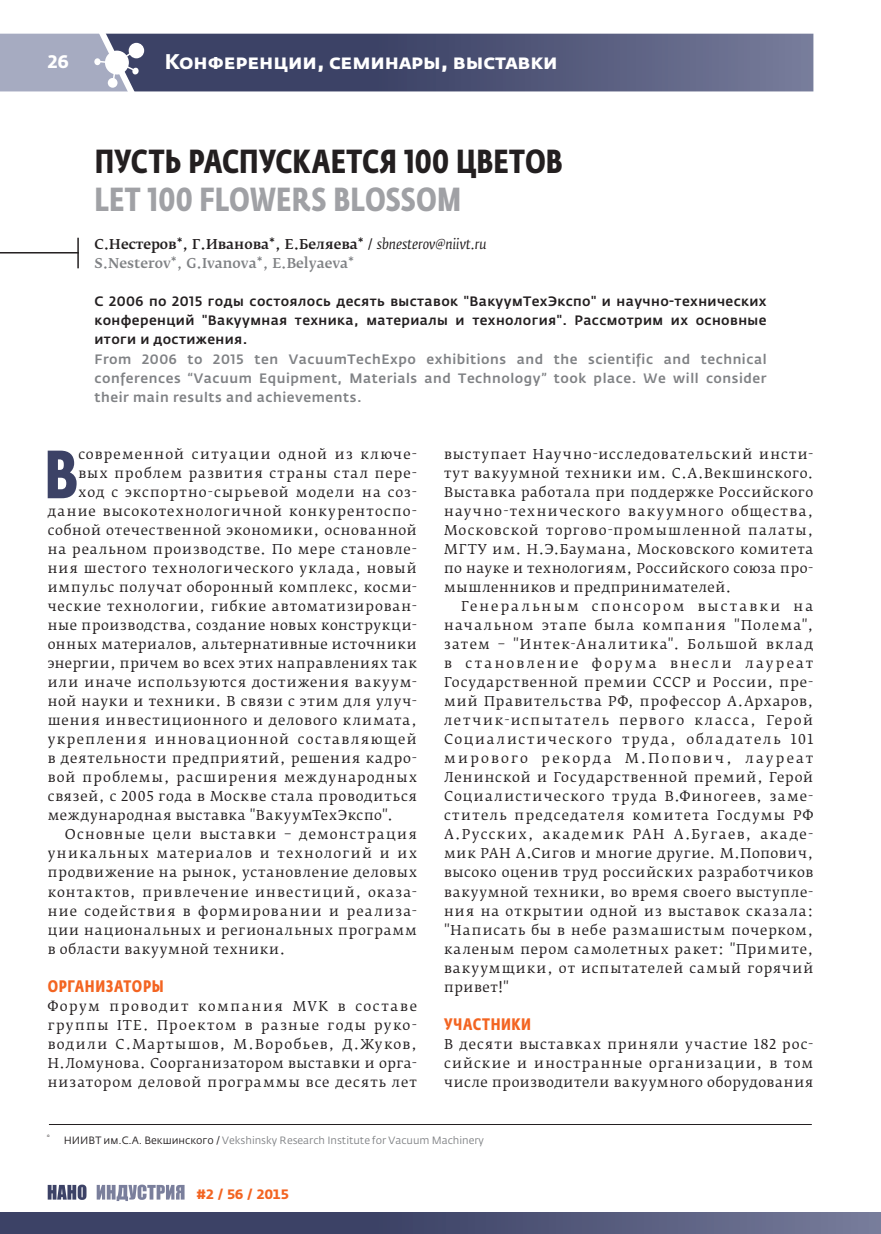
<style>
.page{position:relative;width:881px;height:1234px;background:#fff}
.page>*{position:absolute;margin:0;border:0;box-sizing:border-box;transform-origin:0 0}
.t1{font:700 67.35px "Fedra Sans Cond Pro";color:#3c4266}
.t2{font:700 33px "Fedra Sans Cond Pro";letter-spacing:.005em;color:#231f20}
.t3{font:700 33px "Fedra Sans Cond Pro";letter-spacing:.005em;color:#a0a1a5}
.t4{font:700 21px "Fedra Sans Alt Pro";color:#fff}
.t5{font:700 18px "Fedra Sans Alt Pro";color:#fff}
.t6{font:700 16.5px "Fedra Sans Cond Pro";letter-spacing:.04em;color:#f36421}
.t7{font:13.5px/19px "Fedra Serif B Pro";letter-spacing:.065em;color:#231f20;text-align:justify}
.t8{font:500 13.5px/19px "Fedra Sans Pro";letter-spacing:.04em;color:#808285;text-align:justify}
.t9{font:500 13.5px/19px "Fedra Sans Pro";letter-spacing:.03em;color:#231f20;text-align:justify}
.t10{font:13.5px "Fedra Serif B Pro";letter-spacing:.045em;color:#231f20}
.t11{font:13.5px "Fedra Serif B Pro";letter-spacing:.09em;color:#231f20}
.t12{font:500 13.5px/19px "Fedra Serif B Pro";color:#231f20}
.t13{font:13.5px "Fedra Serif B Pro";letter-spacing:.085em;color:#231f20}
.t14{font:13.5px "Fedra Serif B Pro";letter-spacing:.1em;color:#231f20}
.t15{font:13.5px "Fedra Serif B Pro";letter-spacing:.095em;color:#231f20}
.t16{font:700 13.5px "Fedra Sans Alt Pro";color:#f36421}
.t17{font:10.5px "Fedra Sans Alt Pro";color:#808285}
.s1{font-weight:400;font-style:italic}
.s2{color:#808285}
.s3{color:#231f20}
</style>
<div class="page">
<svg style="left:48px;top:1184px;width:38px;height:15px"></svg>
<svg style="left:97px;top:1184px;width:87px;height:16px"></svg>
<svg style="left:0;top:33px;width:813px;height:59px;background:#616686"></svg>
<div style="left:0;top:1211px;width:880px;height:22px;background:linear-gradient(to right,#2d3459,#6c7190)"></div>
<hr style="left:0;top:252px;width:79px;height:1px;background:#231f20">
<hr style="left:77px;top:238px;width:2px;height:30px;background:#231f20">
<hr style="left:49px;top:1123px;width:762px;height:1px;background:#231f20">
<h3 class="t5" style="left:48px;top:50px;width:23px">26</h3>
<h3 class="t4" style="left:165px;top:48px;width:394px">Конференции, семинары, выставки</h3>
<h2 class="t2" style="left:95px;top:141px;width:449px">ПУСТЬ РАСПУСКАЕТСЯ 100 ЦВЕТОВ</h2>
<h2 class="t3" style="left:95px;top:179px;width:368px">LET 100 FLOWERS BLOSSOM</h2>
<p class="t12" style="left:94px;top:235px;width:393px">С.Нестеров*, Г.Иванова*, Е.Беляева* / <span class="s1">sbnesterov@niivt.ru<br></span><span class="s2">S.Nesterov*, G.Ivanova*, E.Belyaeva*</span></p>
<p class="t9" style="left:94px;top:292px;width:673px">С 2006 по 2015 годы состоялось десять выставок "ВакуумТехЭкспо" и научно-технических конференций "Вакуумная техника, материалы и технология". Рассмотрим их основные итоги и достижения.</p>
<p class="t8" style="left:94px;top:349px;width:673px">From 2006 to 2015 ten VacuumTechExpo exhibitions and the scientific and technical conferences “Vacuum Equipment, Materials and Technology” took place. We will consider their main results and achievements.</p>
<h1 class="t1" style="left:44px;top:433px;width:36px">В</h1>
<p class="t11" style="left:78px;top:445px;width:340px">современной ситуации одной из ключе-</p>
<p class="t7" style="left:78px;top:463px;width:340px">вых проблем развития страны стал пере-</p>
<p class="t7" style="left:78px;top:482px;width:340px">ход с экспортно-сырьевой модели на соз-</p>
<p class="t13" style="left:48px;top:502px;width:370px">дание высокотехнологичной конкурентоспо-</p>
<p class="t7" style="left:48px;top:520px;width:370px">собной отечественной экономики, основанной</p>
<p class="t7" style="left:48px;top:539px;width:370px">на реальном производстве. По мере становле-</p>
<p class="t7" style="left:48px;top:558px;width:370px">ния шестого технологического уклада, новый</p>
<p class="t7" style="left:48px;top:577px;width:370px">импульс получат оборонный комплекс, косми-</p>
<p class="t7" style="left:48px;top:596px;width:370px">ческие технологии, гибкие автоматизирован-</p>
<p class="t10" style="left:48px;top:616px;width:370px">ные производства, создание новых конструкци-</p>
<p class="t10" style="left:48px;top:635px;width:370px">онных материалов, альтернативные источники</p>
<p class="t10" style="left:48px;top:654px;width:370px">энергии, причем во всех этих направлениях так</p>
<p class="t7" style="left:48px;top:672px;width:370px">или иначе используются достижения вакуум-</p>
<p class="t7" style="left:48px;top:691px;width:370px">ной науки и техники. В связи с этим для улуч-</p>
<p class="t7" style="left:48px;top:710px;width:370px">шения инвестиционного и делового климата,</p>
<p class="t14" style="left:48px;top:730px;width:370px">укрепления инновационной составляющей</p>
<p class="t7" style="left:48px;top:748px;width:370px">в деятельности предприятий, решения кадро-</p>
<p class="t13" style="left:48px;top:769px;width:370px">вой проблемы, расширения международных</p>
<p class="t7" style="left:48px;top:786px;width:370px">связей, с 2005 года в Москве стала проводиться</p>
<p class="t10" style="left:48px;top:807px;width:346px">международная выставка "ВакуумТехЭкспо".</p>
<p class="t15" style="left:65px;top:826px;width:353px">Основные цели выставки – демонстрация</p>
<p class="t11" style="left:48px;top:845px;width:370px">уникальных материалов и технологий и их</p>
<p class="t7" style="left:48px;top:863px;width:370px">продвижение на рынок, установление деловых</p>
<p class="t7" style="left:48px;top:882px;width:370px">контактов, привлечение инвестиций, оказа-</p>
<p class="t11" style="left:48px;top:902px;width:370px">ние содействия в формировании и реализа-</p>
<p class="t7" style="left:48px;top:920px;width:370px">ции национальных и региональных программ</p>
<p class="t7" style="left:48px;top:939px;width:239px">в области вакуумной техники.</p>
<p class="t6" style="left:48px;top:975px;width:117px">ОРГАНИЗАТОРЫ</p>
<p class="t7" style="left:48px;top:996px;width:371px">Форум проводит компания MVK в составе группы ITE. Проектом в разные годы руко&shy;водили С.Мартышов, М.Воробьев, Д.Жуков, Н.Ломунова. Соорганизатором выставки и орга&shy;низатором деловой программы все десять лет</p>
<p class="t7" style="left:444px;top:444px;width:370px">выступает Научно-исследовательский инсти&shy;тут вакуумной техники им. С.А.Векшинского.<br>Выставка работала при поддержке Российского научно-технического вакуумного общества, Московской торгово-промышленной палаты, МГТУ им. Н.Э.Баумана, Московского комитета по науке и технологиям, Российского союза про&shy;мышленников и предпринимателей.</p>
<p class="t7" style="left:444px;top:596px;width:371px;text-indent:17px">Генеральным спонсором выставки на начальном этапе была компания "Полема", затем – "Интек-Аналитика". Большой вклад в становление форума внесли лауреат Государственной премии СССР и России, пре&shy;мий Правительства РФ, профессор А.Архаров, летчик-испытатель первого класса, Герой Социалистического труда, обладатель 101 мирового рекорда М.Попович, лауреат Ленинской и Государственной премий, Герой Социалистического труда В.Финогеев, заме&shy;ститель председателя комитета Госдумы РФ А.Русских, академик РАН А.Бугаев, акаде&shy;мик РАН А.Сигов и многие другие. М.Попович, высоко оценив труд российских разработчиков вакуумной техники, во время своего выступле&shy;ния на открытии одной из выставок сказала: "Написать бы в небе размашистым почерком, каленым пером самолетных ракет: "Примите, вакуумщики, от испытателей самый горячий привет!"</p>
<p class="t6" style="left:444px;top:1013px;width:88px">УЧАСТНИКИ</p>
<p class="t7" style="left:444px;top:1034px;width:371px">В десяти выставках приняли участие 182 рос&shy;сийские и иностранные организации, в том числе производители вакуумного оборудования</p>
<p class="t17" style="left:47px;top:1133px;width:438px"><sup>*</sup> <span class="s3">НИИВТ им.С.А. Векшинского /</span> Vekshinsky Research Institute for Vacuum Machinery</p>
<p class="t16" style="left:197px;top:1185px;width:94px">#2 / 56 / 2015</p>
</div>
